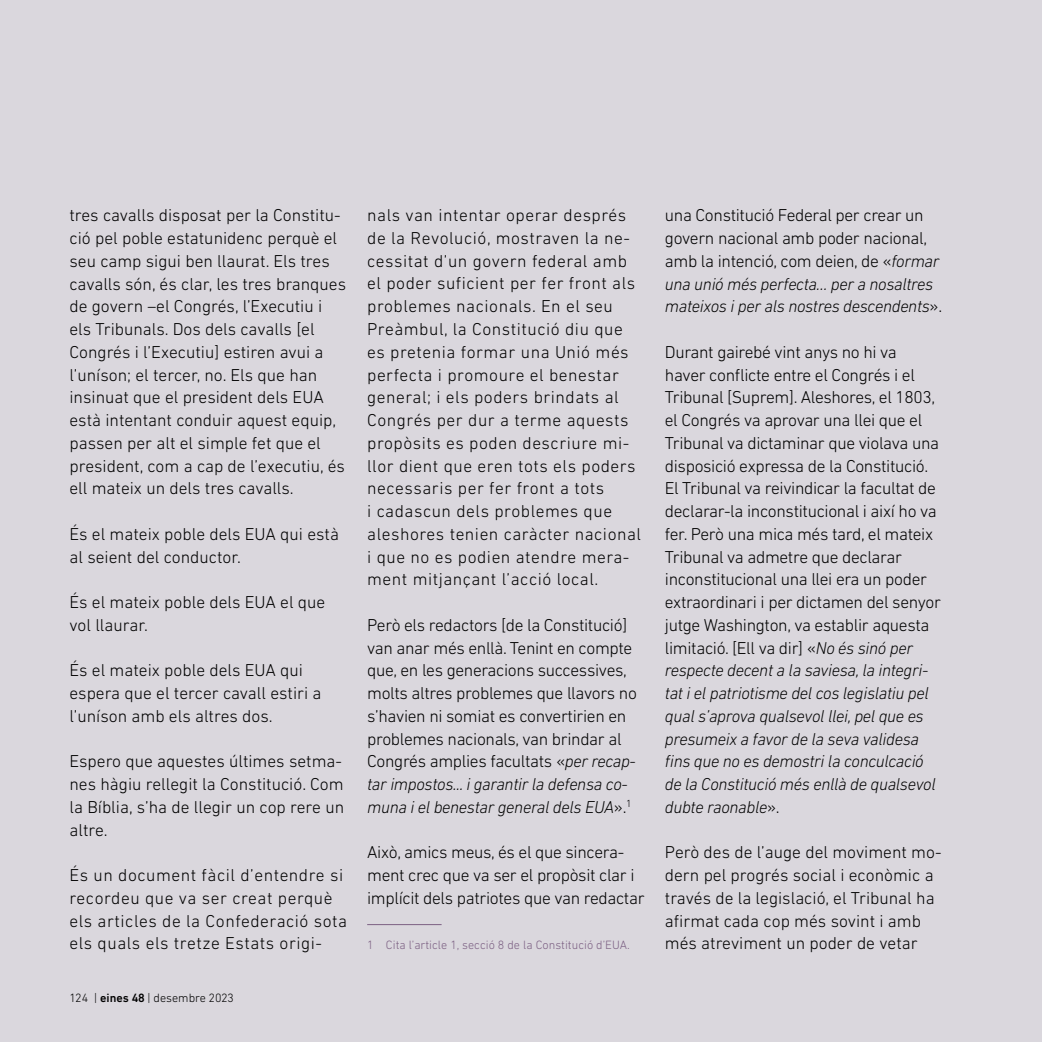
<style>
.page{position:relative;width:1042px;height:1042px;background:#dad7dd}
.page>*{position:absolute;margin:0;border:0;box-sizing:border-box;transform-origin:0 0}
.t1{font:300 17.5px/22.8px "DIN Next LT Pro";letter-spacing:-.02em;color:#000}
.t2{font:300 17.5px/22.8px "DIN Next LT Pro";color:#000}
.t3{font:300 17.5px/22.8px "DIN Next LT Pro";letter-spacing:.03em;color:#000}
.t4{font:300 12.25px "DIN Next LT Pro";color:#7c6083}
.t5{font:300 12.25px "DIN Next LT Pro";color:#000}
.s1{font-weight:500}
.s2{font-style:italic}
</style>
<div class="page">
<hr style="left:367px;top:924px;width:74px;height:1px;background:#7c6083">
<p class="t2" style="left:69px;top:204px;width:278px">tres cavalls disposat per la Constitu&shy;ció pel poble estatunidenc perquè el seu camp sigui ben llaurat. Els tres cavalls són, és clar, les tres branques de govern –el Congrés, l’Executiu i els Tribunals. Dos dels cavalls [el Congrés i l’Executiu] estiren avui a l’uníson; el tercer, no. Els que han insinuat que el president dels EUA està intentant conduir aquest equip, passen per alt el simple fet que el president, com a cap de l’executiu, és ell mateix un dels tres cavalls.</p>
<p class="t2" style="left:69px;top:522px;width:271px">És el mateix poble dels EUA qui està al seient del conductor.</p>
<p class="t2" style="left:69px;top:590px;width:257px">És el mateix poble dels EUA el que vol llaurar.</p>
<p class="t2" style="left:69px;top:659px;width:254px">És el mateix poble dels EUA qui espera que el tercer cavall estiri a l’uníson amb els altres dos.</p>
<p class="t2" style="left:69px;top:750px;width:276px;text-align:justify">Espero que aquestes últimes setma&shy;nes hàgiu rellegit la Constitució. Com la Bíblia, s’ha de llegir un cop rere un altre.</p>
<p class="t3" style="left:69px;top:863px;width:279px">És un document fàcil d’entendre si recordeu que va ser creat perquè els articles de la Confederació sota els quals els tretze Estats origi-</p>
<p class="t5" style="left:69px;top:990px;width:166px">124 | <span class="s1">eines 48</span> | desembre 2023</p>
<p class="t3" style="left:367px;top:204px;width:275px">nals van intentar operar després de la Revolució, mostraven la ne&shy;cessitat d’un govern federal amb el poder suficient per fer front als problemes nacionals. En el seu<br>Preàmbul, la Constitució diu que es pretenia formar una Unió més perfecta i promoure el benestar general; i els poders brindats al<br>Congrés per dur a terme aquests propòsits es poden descriure mi&shy;llor dient que eren tots els poders necessaris per fer front a tots<br>i cadascun dels problemes que aleshores tenien caràcter nacional i que no es podien atendre mera&shy;ment mitjançant l’acció local.</p>
<p class="t1" style="left:367px;top:613px;width:271px">Però els redactors [de la Constitució] van anar més enllà. Tenint en compte que, en les generacions successives, molts altres problemes que llavors no s’havien ni somiat es convertirien en problemes nacionals, van brindar al Congrés amplies facultats «<span class="s2">per recap&shy;tar impostos... i garantir la defensa co&shy;muna i el benestar general dels EUA</span>».<sup>1</sup></p>
<p class="t1" style="left:367px;top:841px;width:279px">Això, amics meus, és el que sincera&shy;ment crec que va ser el propòsit clar i implícit dels patriotes que van redactar</p>
<p class="t4" style="left:367px;top:938px;width:264px">1 Cita l’article 1, secció 8 de la Constitució d’EUA.</p>
<p class="t1" style="left:665px;top:204px;width:279px">una Constitució Federal per crear un govern nacional amb poder nacional, amb la intenció, com deien, de «<span class="s2">formar una unió més perfecta… per a nosaltres mateixos i per als nostres descendents</span>».</p>
<p class="t1" style="left:665px;top:340px;width:278px">Durant gairebé vint anys no hi va haver conflicte entre el Congrés i el Tribunal [Suprem]. Aleshores, el 1803, el Congrés va aprovar una llei que el Tribunal va dictaminar que violava una disposició expressa de la Constitució.<br>El Tribunal va reivindicar la facultat de declarar-la inconstitucional i així ho va fer. Però una mica més tard, el mateix Tribunal va admetre que declarar inconstitucional una llei era un poder extraordinari i per dictamen del senyor jutge Washington, va establir aquesta limitació. [Ell va dir] «<span class="s2">No és sinó per respecte decent a la saviesa, la integri&shy;tat i el patriotisme del cos legislatiu pel qual s’aprova qualsevol llei, pel que es presumeix a favor de la seva validesa fins que no es demostri la conculcació de la Constitució més enllà de qualsevol dubte raonable</span>».</p>
<p class="t2" style="left:665px;top:841px;width:278px">Però des de l’auge del moviment mo&shy;dern pel progrés social i econòmic a través de la legislació, el Tribunal ha afirmat cada cop més sovint i amb més atreviment un poder de vetar</p>
</div>
